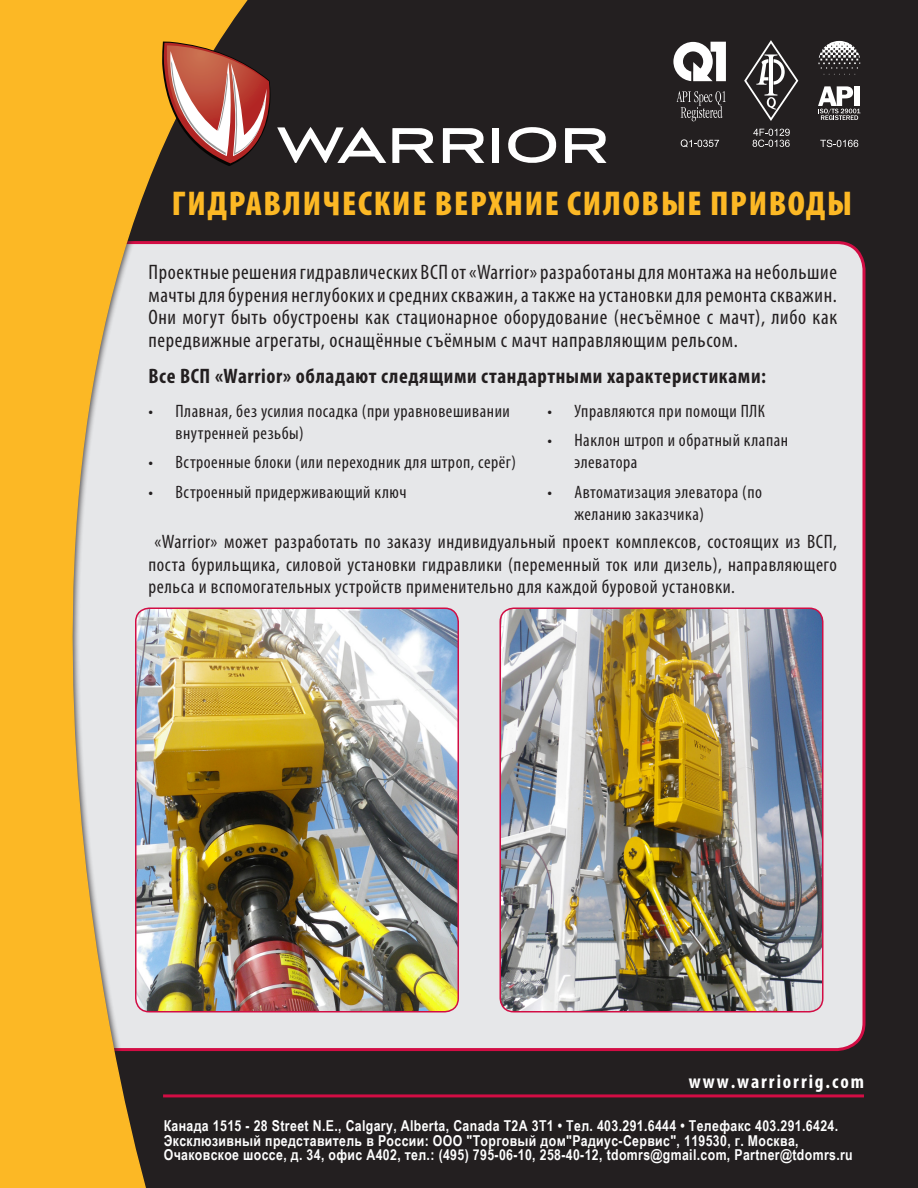
<style>
.page{position:relative;width:918px;height:1188px;background:#231f20}
.page>*{position:absolute;margin:0;border:0;box-sizing:border-box;transform-origin:0 0}
.t1{font:900 condensed 34.5px "Myriad Pro";letter-spacing:.05em;color:#fcb825}
.t2{font:condensed 21px/22.5px "Myriad Pro";letter-spacing:.03em;color:#231f20;text-align:justify}
.t3{font:700 condensed 21px "Myriad Pro";letter-spacing:.03em;color:#231f20}
.t4{font:condensed 19.5px/22.5px "Myriad Pro";letter-spacing:.03em;color:#231f20;text-align:justify}
.t5{font:700 condensed 19.5px "Myriad Pro";letter-spacing:.1em;color:#fff}
.t6{font:condensed 18px/22.5px "Myriad Pro";letter-spacing:.03em;color:#231f20}
.t7{font:700 15px/14.9px "Arial Narrow";letter-spacing:.025em;color:#fefefe}
</style>
<div class="page">
<div style="left:40px;top:243px;width:824px;height:807px;background:#e6e7e9;border-radius:27px"></div>
<svg style="left:0;top:0;width:260px;height:1188px"></svg>
<img style="left:136px;top:608px;width:322px;height:404px">
<div style="left:135px;top:608px;width:324px;height:404px;border:2px solid #d20d44;border-radius:14px"></div>
<img style="left:500px;top:608px;width:322px;height:404px">
<div style="left:500px;top:608px;width:324px;height:404px;border:2px solid #d20d44;border-radius:14px"></div>
<svg style="left:818px;top:40px;width:43px;height:80px"></svg>
<svg style="left:677px;top:91px;width:49px;height:30px"></svg>
<svg style="left:673px;top:42px;width:53px;height:39px"></svg>
<svg style="left:744px;top:40px;width:54px;height:81px"></svg>
<svg style="left:681px;top:139px;width:38px;height:8px"></svg>
<svg style="left:820px;top:140px;width:38px;height:7px"></svg>
<svg style="left:753px;top:129px;width:37px;height:18px"></svg>
<hr style="left:163px;top:1094px;width:701px;height:3px;background:#d20d44">
<svg style="left:277px;top:127px;width:109px;height:36px"></svg>
<svg style="left:392px;top:128px;width:42px;height:35px"></svg>
<svg style="left:443px;top:128px;width:41px;height:35px"></svg>
<svg style="left:565px;top:128px;width:42px;height:35px"></svg>
<div style="left:493px;top:128px;width:6px;height:35px;background:#fff"></div>
<svg style="left:508px;top:127px;width:49px;height:36px"></svg>
<svg style="left:162px;top:42px;width:109px;height:124px"></svg>
<p class="t1" style="left:172px;top:181px;width:682px">ГИДРАВЛИЧЕСКИЕ ВЕРХНИЕ СИЛОВЫЕ ПРИВОДЫ</p>
<p class="t2" style="left:148px;top:261px;width:690px">Проектные решения гидравлических ВСП от «Warrior» разработаны для монтажа на небольшие мачты для бурения неглубоких и средних скважин, а также на установки для ремонта скважин.<br>Они могут быть обустроены как стационарное оборудование (несъёмное с мачт), либо как передвижные агрегаты, оснащённые съёмным с мачт направляющим рельсом.</p>
<p class="t3" style="left:148px;top:363px;width:619px">Все ВСП «Warrior» обладают следящими стандартными характеристиками:</p>
<p class="t6" style="left:176px;top:399px;width:336px;text-indent:-27px">• Плавная, без усилия посадка (при уравновешивании внутренней резьбы)</p>
<p class="t6" style="left:148px;top:451px;width:369px">• Встроенные блоки (или переходник для штроп, серёг)</p>
<p class="t6" style="left:148px;top:480px;width:259px">• Встроенный придерживающий ключ</p>
<p class="t6" style="left:547px;top:399px;width:219px">• Управляются при помощи ПЛК</p>
<p class="t6" style="left:574px;top:428px;width:215px;text-indent:-27px">• Наклон штроп и обратный клапан элеватора</p>
<p class="t6" style="left:574px;top:480px;width:189px;text-indent:-27px">• Автоматизация элеватора (по желанию заказчика)</p>
<p class="t4" style="left:148px;top:530px;width:690px;text-indent:6px">«Warrior» может разработать по заказу индивидуальный проект комплексов, состоящих из ВСП, поста бурильщика, силовой установки гидравлики (переменный ток или дизель), направляющего рельса и вспомогательных устройств применительно для каждой буровой установки.</p>
<p class="t5" style="left:689px;top:1069px;width:177px">www.warriorrig.com</p>
<p class="t7" style="left:164px;top:1117px;width:691px">Канада 1515 - 28 Street N.E., Calgary, Alberta, Canada T2A 3T1 • Тел. 403.291.6444 • Телефакс 403.291.6424.<br>Эксклюзивный представитель в России: ООО "Торговый дом"Радиус-Сервис", 119530, г. Москва,<br>Очаковское шоссе, д. 34, офис А402, тел.: (495) 795-06-10, 258-40-12, tdomrs@gmail.com, Partner@tdomrs.ru</p>
</div>
